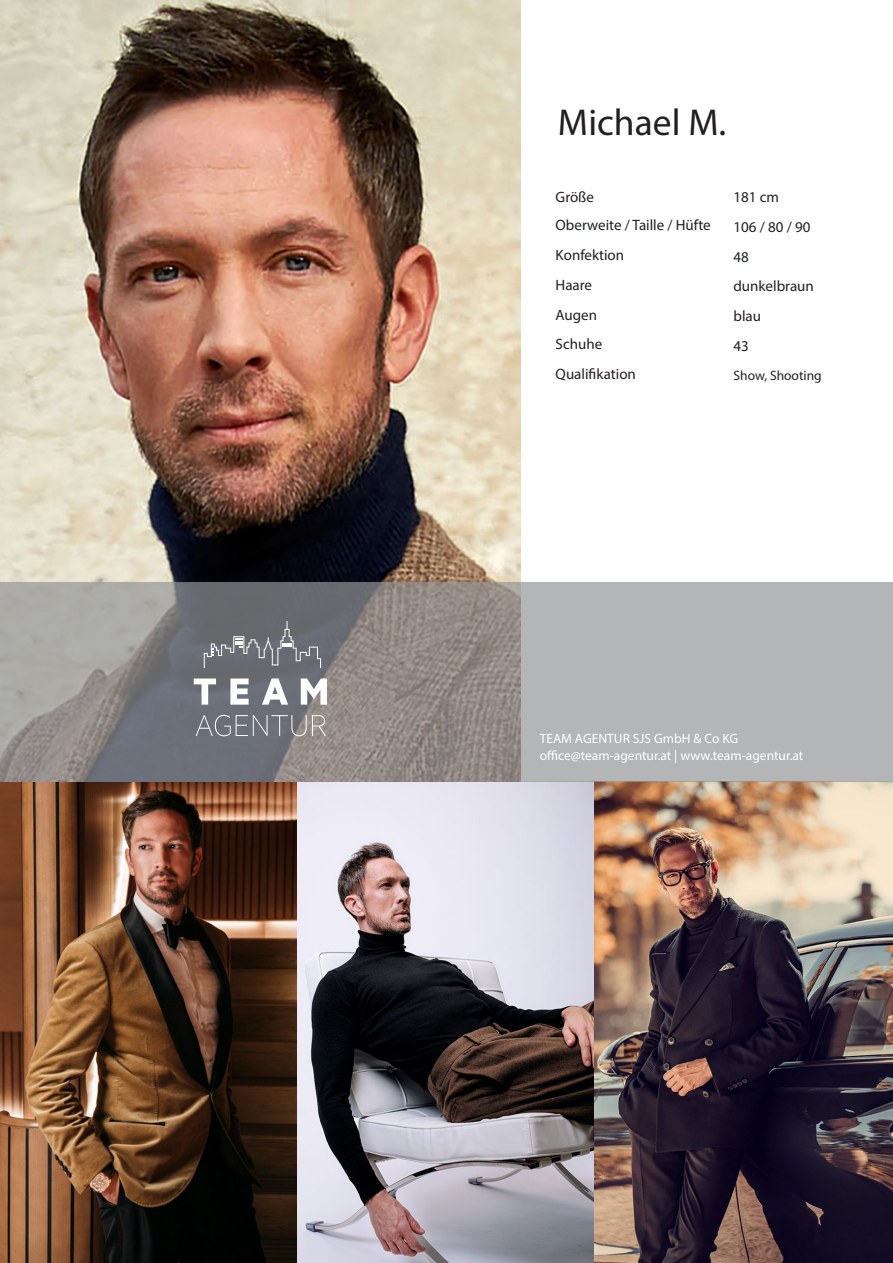
<style>
.page{position:relative;width:893px;height:1263px;background:#fff}
.page>*{position:absolute;margin:0;border:0;box-sizing:border-box;transform-origin:0 0}
.Name{font:37.5px "Myriad Pro";color:#231f20}
.Kategorien{font:15px "Myriad Pro";color:#231f20}
.Text{font:15px "Myriad Pro";color:#231f20}
.t1{font:13.5px/16.5px "Myriad Pro";color:#fff}
.Text-2{font:13.5px "Myriad Pro";color:#231f20}
</style>
<div class="page">
<img style="left:0;top:782px;width:893px;height:481px">
<img style="left:0;top:0;width:521px;height:582px">
<svg style="left:0;top:582px;width:893px;height:200px;background:#9c9b9c"></svg>
<svg style="left:194px;top:678px;width:22px;height:27px"></svg>
<svg style="left:230px;top:678px;width:19px;height:27px"></svg>
<svg style="left:262px;top:678px;width:26px;height:27px"></svg>
<svg style="left:301px;top:678px;width:26px;height:27px"></svg>
<svg style="left:196px;top:715px;width:130px;height:21px;background:#86888d"></svg>
<svg style="left:204px;top:621px;width:117px;height:47px;background:#75777d"></svg>
<p class="Name" style="left:558px;top:99px;width:170px">Michael M.</p>
<p class="Kategorien" style="left:556px;top:188px;width:40px">Größe</p>
<p class="Text" style="left:733px;top:188px;width:47px">181 cm</p>
<p class="Kategorien" style="left:556px;top:216px;width:157px">Oberweite / Taille / Hüfte</p>
<p class="Text" style="left:733px;top:218px;width:78px">106 / 80 / 90</p>
<p class="Kategorien" style="left:556px;top:246px;width:70px">Konfektion</p>
<p class="Text" style="left:733px;top:247px;width:17px">48</p>
<p class="Kategorien" style="left:556px;top:276px;width:38px">Haare</p>
<p class="Text" style="left:733px;top:277px;width:82px">dunkelbraun</p>
<p class="Kategorien" style="left:556px;top:305px;width:43px">Augen</p>
<p class="Text" style="left:733px;top:307px;width:29px">blau</p>
<p class="Kategorien" style="left:556px;top:335px;width:48px">Schuhe</p>
<p class="Text" style="left:733px;top:337px;width:17px">43</p>
<p class="Kategorien" style="left:556px;top:365px;width:82px">Qualifikation</p>
<p class="Text-2" style="left:733px;top:367px;width:90px">Show, Shooting</p>
<p class="t1" style="left:540px;top:730px;width:265px">TEAM AGENTUR SJS GmbH &amp; Co KG office@team-agentur.at | www.team-agentur.at</p>
</div>
